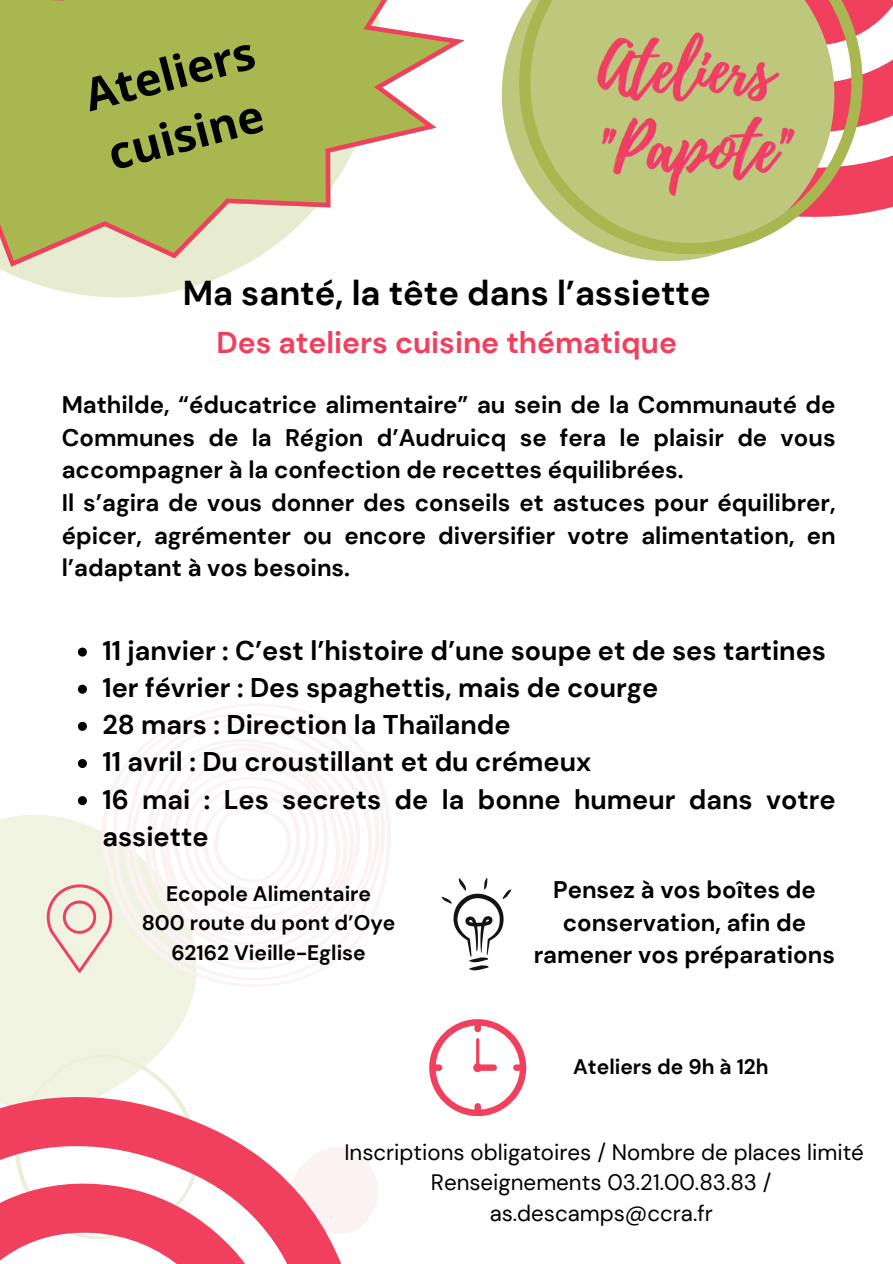
<style>
.page{position:relative;width:893px;height:1264px;background:#fff}
.page>*{position:absolute;margin:0;border:0;box-sizing:border-box;transform-origin:0 0}
.t1{font:700 45px/63px "Open Sans";color:#000}
.t2{font:700 34.5px "DM Sans";color:#000}
.t3{font:700 30px "DM Sans";color:#f1405d}
.t4{font:700 27px/37.2px "DM Sans";color:#000}
.t5{font:700 24px/32.7px "DM Sans";color:#000;text-align:justify}
.t6{font:22.2px/30.3px "DM Sans";color:#000;text-align:center}
.t7{font:700 21px "DM Sans";color:#000}
</style>
<div class="page">
<svg style="left:0;top:721px;width:195px;height:302px;fill:#f0f3e2"></svg>
<svg style="left:101px;top:721px;width:290px;height:267px"></svg>
<svg style="left:113px;top:704px;width:275px;height:280px"></svg>
<svg style="left:124px;top:717px;width:260px;height:254px"></svg>
<svg style="left:129px;top:709px;width:250px;height:260px"></svg>
<svg style="left:144px;top:722px;width:221px;height:235px"></svg>
<svg style="left:148px;top:716px;width:211px;height:236px"></svg>
<svg style="left:158px;top:718px;width:197px;height:223px"></svg>
<svg style="left:862px;top:0;width:30px;height:214px;fill:#f1405d"></svg>
<svg style="left:501px;top:21px;width:212px;height:240px"></svg>
<svg style="left:519px;top:0;width:343px;height:255px;fill:#bec87c"></svg>
<img style="left:578px;top:22px;width:218px;height:177px">
<svg style="left:47px;top:884px;width:65px;height:88px;background:#f0d5cc"></svg>
<svg style="left:429px;top:1019px;width:97px;height:96px"></svg>
<svg style="left:441px;top:878px;width:70px;height:92px"></svg>
<svg style="left:0;top:267px;width:241px;height:30px;fill:#e7ebcf"></svg>
<svg style="left:78px;top:647px;width:9px;height:9px"></svg>
<svg style="left:78px;top:684px;width:9px;height:9px"></svg>
<svg style="left:78px;top:722px;width:9px;height:9px"></svg>
<svg style="left:78px;top:759px;width:9px;height:9px"></svg>
<svg style="left:78px;top:796px;width:9px;height:9px"></svg>
<svg style="left:0;top:0;width:464px;height:267px"></svg>
<svg style="left:0;top:1023px;width:378px;height:240px"></svg>
<p class="t1" style="left:77px;top:65px;width:175px;rotate:-15deg">Ateliers cuisine</p>
<p class="t2" style="left:183px;top:271px;width:529px">Ma santé, la tête dans l’assiette</p>
<p class="t3" style="left:216px;top:323px;width:462px">Des ateliers cuisine thématique</p>
<p class="t5" style="left:62px;top:388px;width:775px">Mathilde, “éducatrice alimentaire” au sein de la Communauté de Communes de la Région d’Audruicq se fera le plaisir de vous accompagner à la confection de recettes équilibrées.</p>
<p class="t5" style="left:62px;top:486px;width:775px">Il s’agira de vous donner des conseils et astuces pour équilibrer, épicer, agrémenter ou encore diversifier votre alimentation, en l’adaptant à vos besoins.</p>
<p class="t4" style="left:102px;top:632px;width:725px">11 janvier : C’est l’histoire d’une soupe et de ses tartines</p>
<p class="t4" style="left:102px;top:669px;width:557px">1er février : Des spaghettis, mais de courge</p>
<p class="t4" style="left:102px;top:706px;width:409px">28 mars : Direction la Thaïlande</p>
<p class="t4" style="left:102px;top:743px;width:490px">11 avril : Du croustillant et du crémeux</p>
<p class="t4" style="left:102px;top:780px;width:734px">16 mai : Les secrets de la bonne humeur dans votre assiette</p>
<p class="t7" style="left:166px;top:880px;width:206px">Ecopole Alimentaire</p>
<p class="t7" style="left:142px;top:909px;width:255px">800 route du pont d’Oye</p>
<p class="t7" style="left:171px;top:938px;width:196px">62162 Vieille-Eglise</p>
<p class="t5" style="left:533px;top:873px;width:303px;text-align:center">Pensez à vos boîtes de conservation, afin de ramener vos préparations</p>
<p class="t7" style="left:573px;top:1053px;width:197px">Ateliers de 9h à 12h</p>
<p class="t6" style="left:344px;top:1137px;width:521px">Inscriptions obligatoires / Nombre de places limité</p>
<p class="t6" style="left:431px;top:1167px;width:342px">Renseignements 03.21.00.83.83 / as.descamps@ccra.fr</p>
</div>
